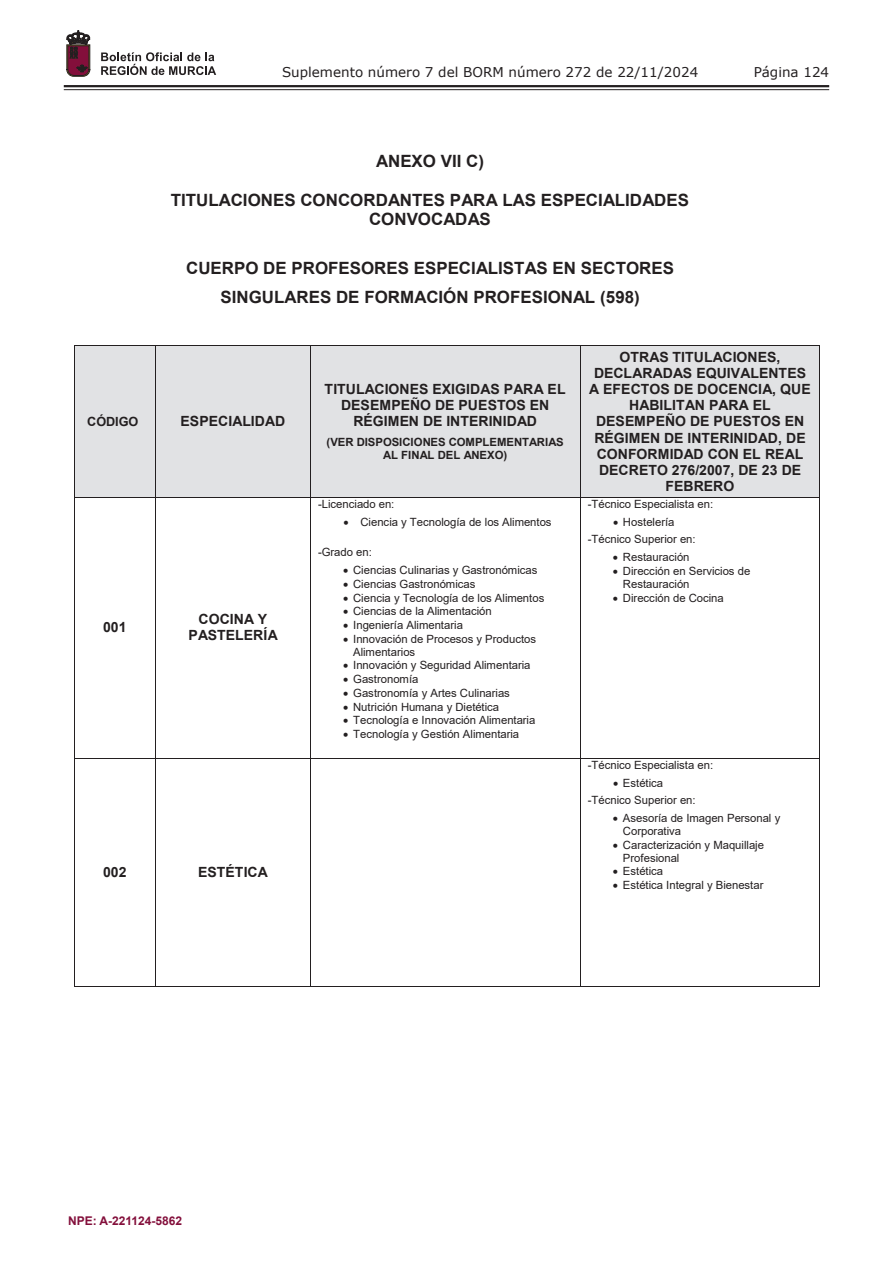
<style>
.page{position:relative;width:893px;height:1263px;background:#fff}
.page>*{position:absolute;margin:0;border:0;box-sizing:border-box;transform-origin:0 0}
.t1{font:700 16.95px/19.5px "Arial";color:#231f20;text-align:center}
.t2{font:700 14.1px/16.2px "Arial";color:#231f20;text-align:center}
.t3{font:13.5px "Verdana";color:#231f20}
.t4{font:700 12.75px "Arial";color:#231f20}
.t5{font:700 12px "Arial";color:#830f3b}
.t6{font:11.4px/13.6px "Arial";letter-spacing:-.005em;color:#231f20}
.t7{font:700 11.4px/12.9px "Arial";color:#231f20;text-align:center}
</style>
<div class="page">
<hr style="left:64px;top:85px;width:765px;height:2px;background:#231f20">
<hr style="left:64px;top:89px;width:765px;height:1px;background:#231f20">
<svg style="left:101px;top:52px;width:115px;height:23px"></svg>
<svg style="left:67px;top:31px;width:23px;height:45px"></svg>
<div style="left:74px;top:346px;width:81px;height:151px;background:#e1e2e4"></div>
<div style="left:156px;top:346px;width:154px;height:151px;background:#e1e2e4"></div>
<div style="left:311px;top:346px;width:269px;height:151px;background:#e1e2e4"></div>
<div style="left:580px;top:346px;width:239px;height:151px;background:#e1e2e4"></div>
<hr style="left:74px;top:346px;width:81px;height:1px;background:#231f20">
<hr style="left:155px;top:346px;width:155px;height:1px;background:#231f20">
<hr style="left:310px;top:346px;width:509px;height:1px;background:#231f20">
<hr style="left:74px;top:346px;width:1px;height:151px;background:#231f20">
<hr style="left:155px;top:346px;width:1px;height:151px;background:#231f20">
<hr style="left:310px;top:346px;width:1px;height:151px;background:#231f20">
<hr style="left:580px;top:346px;width:1px;height:151px;background:#231f20">
<hr style="left:819px;top:346px;width:1px;height:151px;background:#231f20">
<hr style="left:74px;top:497px;width:81px;height:1px;background:#231f20">
<hr style="left:155px;top:497px;width:155px;height:1px;background:#231f20">
<hr style="left:310px;top:497px;width:509px;height:1px;background:#231f20">
<hr style="left:74px;top:497px;width:1px;height:261px;background:#231f20">
<hr style="left:155px;top:497px;width:1px;height:261px;background:#231f20">
<hr style="left:310px;top:497px;width:1px;height:261px;background:#231f20">
<hr style="left:580px;top:497px;width:1px;height:261px;background:#231f20">
<hr style="left:819px;top:497px;width:1px;height:261px;background:#231f20">
<hr style="left:74px;top:758px;width:81px;height:1px;background:#231f20">
<hr style="left:155px;top:758px;width:155px;height:1px;background:#231f20">
<hr style="left:310px;top:758px;width:509px;height:1px;background:#231f20">
<hr style="left:74px;top:758px;width:1px;height:229px;background:#231f20">
<hr style="left:74px;top:986px;width:81px;height:1px;background:#231f20">
<hr style="left:155px;top:758px;width:1px;height:229px;background:#231f20">
<hr style="left:156px;top:986px;width:154px;height:1px;background:#231f20">
<hr style="left:310px;top:758px;width:1px;height:229px;background:#231f20">
<hr style="left:311px;top:986px;width:269px;height:1px;background:#231f20">
<hr style="left:580px;top:758px;width:1px;height:229px;background:#231f20">
<hr style="left:580px;top:986px;width:239px;height:1px;background:#231f20">
<hr style="left:819px;top:758px;width:1px;height:229px;background:#231f20">
<p class="t3" style="left:282px;top:62px;width:418px">Suplemento número 7 del BORM número 272 de 22/11/2024</p>
<p class="t3" style="left:754px;top:62px;width:77px">Página 124</p>
<h1 class="t1" style="left:376px;top:151px;width:109px">ANEXO VII C)</h1>
<h1 class="t1" style="left:171px;top:190px;width:520px">TITULACIONES CONCORDANTES PARA LAS ESPECIALIDADES<br>CONVOCADAS</h1>
<h1 class="t1" style="left:186px;top:254px;width:489px;line-height:29.1px">CUERPO DE PROFESORES ESPECIALISTAS EN SECTORES<br>SINGULARES DE FORMACIÓN PROFESIONAL (598)</h1>
<p class="t4" style="left:87px;top:412px;width:53px">CÓDIGO</p>
<p class="t2" style="left:181px;top:413px;width:106px">ESPECIALIDAD</p>
<p class="t2" style="left:103px;top:619px;width:25px">001</p>
<p class="t2" style="left:188px;top:612px;width:91px">COCINA Y<br>PASTELERÍA</p>
<p class="t2" style="left:103px;top:864px;width:25px">002</p>
<p class="t2" style="left:198px;top:864px;width:71px">ESTÉTICA</p>
<p class="t2" style="left:325px;top:381px;width:243px">TITULACIONES EXIGIDAS PARA EL<br>DESEMPEÑO DE PUESTOS EN<br>RÉGIMEN DE INTERINIDAD</p>
<p class="t7" style="left:327px;top:436px;width:239px">(VER DISPOSICIONES COMPLEMENTARIAS<br>AL FINAL DEL ANEXO)</p>
<p class="t6" style="left:360px;top:495px;width:193px;line-height:18.1px;text-indent:-42px">-Licenciado en:<br>Ciencia y Tecnología de los Alimentos</p>
<p class="t6" style="left:353px;top:543px;width:186px;line-height:18px;text-indent:-35px">-Grado en:<br>Ciencias Culinarias y Gastronómicas</p>
<p class="t6" style="left:353px;top:577px;width:193px">Ciencias Gastronómicas<br>Ciencia y Tecnología de los Alimentos<br>Ciencias de la Alimentación<br>Ingeniería Alimentaria<br>Innovación de Procesos y Productos<br>Alimentarios<br>Innovación y Seguridad Alimentaria<br>Gastronomía<br>Gastronomía y Artes Culinarias<br>Nutrición Humana y Dietética<br>Tecnología e Innovación Alimentaria<br>Tecnología y Gestión Alimentaria</p>
<p class="t2" style="left:589px;top:349px;width:223px">OTRAS TITULACIONES,<br>DECLARADAS EQUIVALENTES<br>A EFECTOS DE DOCENCIA, QUE<br>HABILITAN PARA EL<br>DESEMPEÑO DE PUESTOS EN<br>RÉGIMEN DE INTERINIDAD, DE<br>CONFORMIDAD CON EL REAL<br>DECRETO 276/2007, DE 23 DE<br>FEBRERO</p>
<p class="t6" style="left:588px;top:497px;width:127px">-Técnico Especialista en:</p>
<p class="t6" style="left:623px;top:515px;width:53px">Hostelería</p>
<p class="t6" style="left:588px;top:532px;width:109px">-Técnico Superior en:</p>
<p class="t6" style="left:623px;top:550px;width:68px">Restauración</p>
<p class="t6" style="left:623px;top:564px;width:129px">Dirección en Servicios de<br>Restauración<br>Dirección de Cocina</p>
<p class="t6" style="left:588px;top:758px;width:127px">-Técnico Especialista en:</p>
<p class="t6" style="left:623px;top:776px;width:42px">Estética</p>
<p class="t6" style="left:588px;top:793px;width:109px">-Técnico Superior en:</p>
<p class="t6" style="left:623px;top:811px;width:159px">Asesoría de Imagen Personal y</p>
<p class="t6" style="left:623px;top:824px;width:143px">Corporativa<br>Caracterización y Maquillaje</p>
<p class="t6" style="left:623px;top:850px;width:142px">Profesional<br>Estética<br>Estética Integral y Bienestar</p>
<p class="t5" style="left:68px;top:1212px;width:116px">NPE: A-221124-5862</p>
</div>
